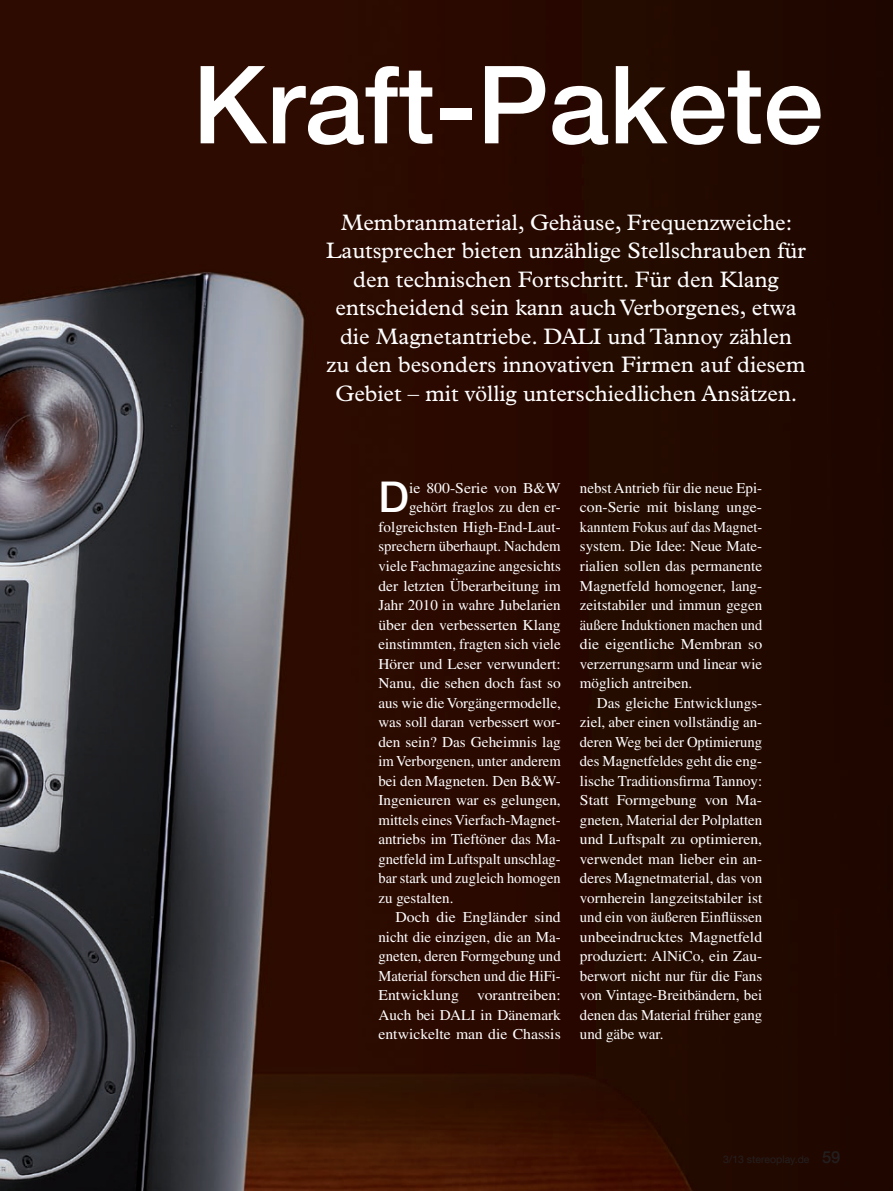
<style>
.page{position:relative;width:893px;height:1191px;background:#fff}
.page>*{position:absolute;margin:0;border:0;box-sizing:border-box;transform-origin:0 0}
.Headline{font:500 108.15px "Helvetica Neue LT Com";color:#fff}
.Body_Initial{font:500 42.3px "Helvetica Neue LT Com";color:#fff}
.t1{font:22.5px/28.5px "Plantin Std";color:#fff;text-align:center}
.t2{font:500 16.5px "Helvetica Neue LT Com";color:#231f20}
.Body_4mm{font:15px/19.5px "Times LT Std";color:#fff;text-align:justify}
.Body_Initial-2{font:15px "Times LT Std";color:#fff}
.Body_4mm-2{font:15px/19.5px "Times LT Std";color:#fff;text-align:justify;scale:1.05 1}
.Body_Initial-3{font:15px "Times LT Std";color:#fff;scale:.96 1}
.Body_Initial-4{font:15px "Times LT Std";color:#fff;scale:1.04 1}
.Body_Initial-5{font:15px "Times LT Std";color:#fff;scale:1.05 1}
.t3{font:10.5px "Helvetica Neue LT Com";color:#231f20}
</style>
<div class="page">
<img style="left:0;top:0;width:893px;height:1191px">
<p class="Headline" style="left:192px;top:40px;width:632px">Kraft-Pakete</p>
<p class="t1" style="left:326px;top:208px;width:481px">Membranmaterial, Gehäuse, Frequenzweiche:<br>Lautsprecher bieten unzählige Stellschrauben für den technischen Fortschritt. Für den Klang entscheidend sein kann auch Verborgenes, etwa die Magnetantriebe. DALI und Tannoy zählen zu den besonders innovativen Firmen auf diesem Gebiet – mit völlig unterschiedlichen Ansätzen.</p>
<p class="Body_Initial" style="left:378px;top:472px;width:32px">D</p>
<p class="Body_Initial-5" style="left:409px;top:479px;width:146px">ie 800-Serie von B&amp;W</p>
<p class="Body_Initial-2" style="left:409px;top:499px;width:153px">gehört fraglos zu den er-</p>
<p class="Body_Initial-2" style="left:378px;top:518px;width:184px">folgreichsten High-End-Laut-</p>
<p class="Body_Initial-2" style="left:378px;top:538px;width:184px">sprechern überhaupt. Nachdem</p>
<p class="Body_Initial-2" style="left:378px;top:557px;width:184px">viele Fachmagazine angesichts</p>
<p class="Body_Initial-2" style="left:378px;top:577px;width:184px">der letzten Überarbeitung im</p>
<p class="Body_Initial-2" style="left:378px;top:596px;width:184px">Jahr 2010 in wahre Jubelarien</p>
<p class="Body_Initial-4" style="left:378px;top:616px;width:177px">über den verbesserten Klang</p>
<p class="Body_Initial-2" style="left:378px;top:635px;width:184px">einstimmten, fragten sich viele</p>
<p class="Body_Initial-2" style="left:378px;top:655px;width:184px">Hörer und Leser verwundert:</p>
<p class="Body_Initial-2" style="left:378px;top:674px;width:184px">Nanu, die sehen doch fast so</p>
<p class="Body_Initial-2" style="left:378px;top:694px;width:184px">aus wie die Vorgängermodelle,</p>
<p class="Body_Initial-2" style="left:378px;top:713px;width:184px">was soll daran verbessert wor-</p>
<p class="Body_Initial-2" style="left:378px;top:733px;width:184px">den sein? Das Geheimnis lag</p>
<p class="Body_Initial-2" style="left:378px;top:752px;width:184px">im Verborgenen, unter anderem</p>
<p class="Body_Initial-2" style="left:378px;top:772px;width:184px">bei den Magneten. Den B&amp;W-</p>
<p class="Body_Initial-2" style="left:378px;top:791px;width:184px">Ingenieuren war es gelungen,</p>
<p class="Body_Initial-2" style="left:378px;top:811px;width:184px">mittels eines Vierfach-Magnet-</p>
<p class="Body_Initial-2" style="left:378px;top:830px;width:184px">antriebs im Tieftöner das Ma-</p>
<p class="Body_Initial-2" style="left:378px;top:850px;width:184px">gnetfeld im Luftspalt unschlag-</p>
<p class="Body_Initial-3" style="left:378px;top:869px;width:191px">bar stark und zugleich homogen</p>
<p class="Body_Initial-2" style="left:378px;top:889px;width:76px">zu gestalten.</p>
<p class="Body_4mm-2" style="left:378px;top:907px;width:175px;text-indent:17px">Doch die Engländer sind nicht die einzigen, die an Ma&shy;gneten, deren Formgebung und Material forschen und die HiFi-Entwicklung vorantreiben:<br>Auch bei DALI in Dänemark entwickelte man die Chassis</p>
<p class="Body_4mm" style="left:580px;top:478px;width:184px">nebst Antrieb für die neue Epi&shy;con-Serie mit bislang unge&shy;kanntem Fokus auf das Magnet&shy;system. Die Idee: Neue Mate&shy;rialien sollen das permanente Magnetfeld homogener, lang&shy;zeitstabiler und immun gegen äußere Induktionen machen und die eigentliche Membran so verzerrungsarm und linear wie möglich antreiben.</p>
<p class="Body_4mm" style="left:580px;top:692px;width:184px;text-indent:17px">Das gleiche Entwicklungs&shy;ziel, aber einen vollständig an&shy;deren Weg bei der Optimierung des Magnetfeldes geht die eng&shy;lische Traditionsfirma Tannoy:<br>Statt Formgebung von Ma&shy;gneten, Material der Polplatten und Luftspalt zu optimieren, verwendet man lieber ein an&shy;deres Magnetmaterial, das von vornherein langzeitstabiler ist und ein von äußeren Einflüssen unbeeindrucktes Magnetfeld produziert: AlNiCo, ein Zau&shy;berwort nicht nur für die Fans von Vintage-Breitbändern, bei denen das Material früher gang und gäbe war.</p>
<p class="t3" style="left:723px;top:1152px;width:88px">3/13 stereoplay.de</p>
<p class="t2" style="left:822px;top:1147px;width:20px">59</p>
</div>
